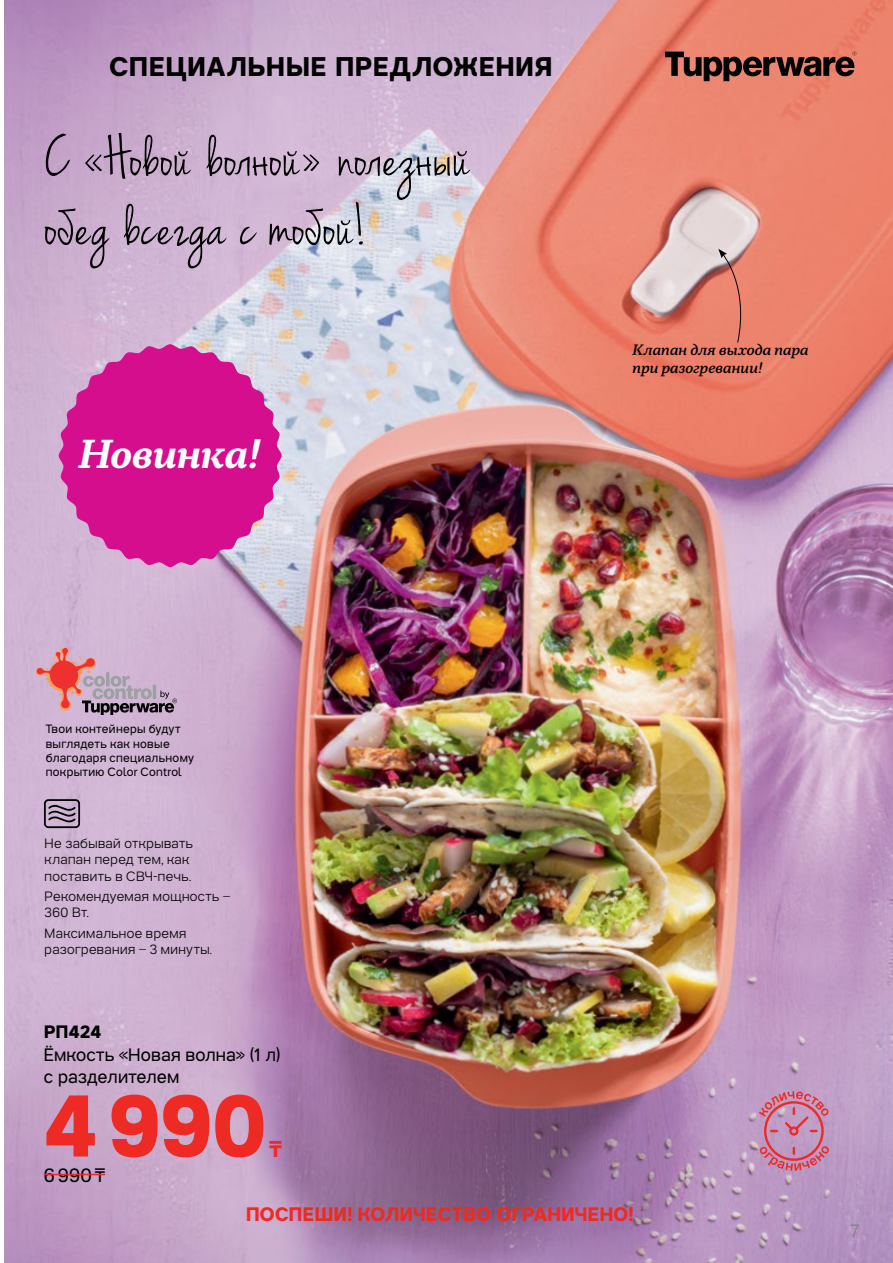
<style>
.page{position:relative;width:893px;height:1263px;background:#fff}
.page>*{position:absolute;margin:0;border:0;box-sizing:border-box;transform-origin:0 0}
.t1{font:700 88.5px "Tupper PRO";color:#ee2a24}
.t2{font:60px/69px "Tupperware Handwriting";letter-spacing:.015em;color:#000}
.t3{font:italic 700 40.35px "Tupper Serif";letter-spacing:-.005em;color:#fff}
.t4{font:700 27px "Tupper PRO";letter-spacing:.04em;color:#000}
.t5{font:700 22.5px "Noto Sans";color:#ee2a24}
.t6{font:700 19.5px "Tupper PRO";letter-spacing:.015em;color:#ee2a24}
.t7{font:19.5px "Tupper PRO";color:#000}
.t8{font:18px/22.5px "Tupper PRO";letter-spacing:.005em;color:#000}
.t9{font:700 18px "Tupper PRO";letter-spacing:.02em;color:#000}
.t10{font:300 18px "Tupper PRO";color:#808285}
.t11{font:italic 500 15px/18px "Tupper Serif";letter-spacing:.005em;color:#000}
.t12{font:300 13.5px/16.2px "Tupper PRO";letter-spacing:.03em;color:#000}
.t13{font:12px/14.4px "Tupper PRO";letter-spacing:.02em;color:#000}
.s1{font-family:"Noto Sans";font-size:19.05px}
</style>
<div class="page">
<img style="left:4px;top:0;width:889px;height:1263px">
<svg style="left:759px;top:1091px;width:70px;height:80px;background:#c783a3"></svg>
<svg style="left:44px;top:799px;width:36px;height:29px"></svg>
<hr style="left:44px;top:1174px;width:61px;height:1px;background:#ee2a24">
<svg style="left:36px;top:647px;width:141px;height:68px;background:#c399ac"></svg>
<svg style="left:59px;top:344px;width:223px;height:223px;background:#d33a9f"></svg>
<svg style="left:718px;top:249px;width:31px;height:94px;background:#db8371"></svg>
<svg style="left:665px;top:52px;width:191px;height:29px;background:#864b3f"></svg>
<h3 class="t4" style="left:109px;top:45px;width:444px">СПЕЦИАЛЬНЫЕ ПРЕДЛОЖЕНИЯ</h3>
<h2 class="t2" style="left:45px;top:125px;width:428px">С «Новой волной» полезный обед всегда с тобой!</h2>
<h3 class="t3" style="left:79px;top:428px;width:183px">Новинка!</h3>
<p class="t11" style="left:633px;top:340px;width:178px">Клапан для выхода пара при разогревании!</p>
<p class="t13" style="left:46px;top:721px;width:150px">Твои контейнеры будут выглядеть как новые благодаря специальному покрытию Color Control</p>
<p class="t12" style="left:45px;top:834px;width:150px">Не забывай открывать клапан перед тем, как поставить в СВЧ-печь.</p>
<p class="t12" style="left:45px;top:887px;width:187px">Рекомендуемая мощность –<br>360 Вт.</p>
<p class="t12" style="left:45px;top:923px;width:169px">Максимальное время разогревания – 3 минуты.</p>
<h3 class="t9" style="left:44px;top:1017px;width:59px">РП424</h3>
<h3 class="t8" style="left:44px;top:1041px;width:238px">Ёмкость «Новая волна» (1 л) с разделителем</h3>
<h1 class="t1" style="left:44px;top:1054px;width:224px">4990</h1>
<h3 class="t5" style="left:269px;top:1132px;width:15px">₸</h3>
<h3 class="t7" style="left:44px;top:1159px;width:63px">6990<span class="s1">₸</span></h3>
<h3 class="t6" style="left:246px;top:1199px;width:389px">ПОСПЕШИ! КОЛИЧЕСТВО ОГРАНИЧЕНО!</h3>
<h3 class="t10" style="left:850px;top:1216px;width:11px">7</h3>
</div>
